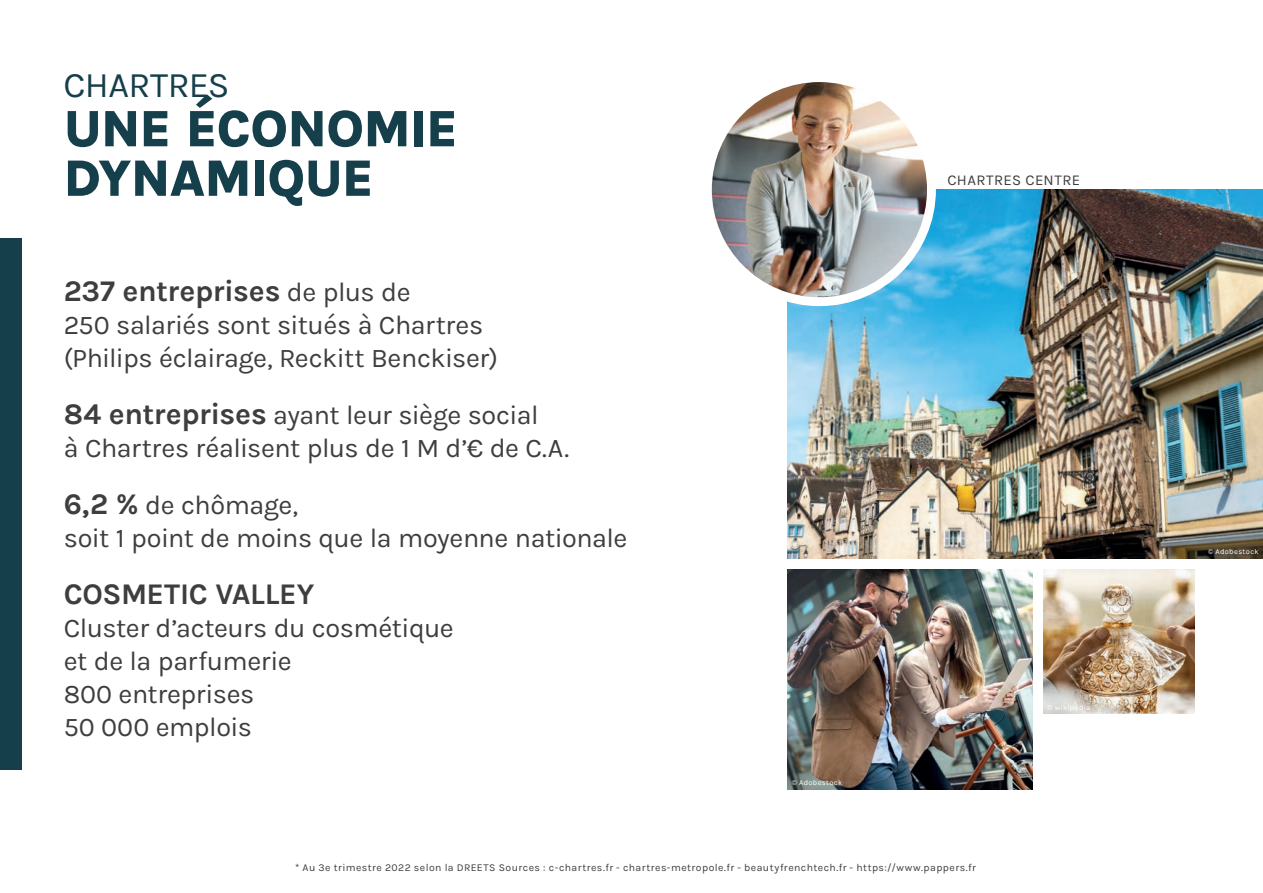
<style>
.page{position:relative;width:1263px;height:893px;background:#fff}
.page>*{position:absolute;margin:0;border:0;box-sizing:border-box;transform-origin:0 0}
.t1{font:800 52.5px "Karla";letter-spacing:-.015em;color:#163f4c}
.t2{font:36px "Karla";letter-spacing:-.015em;color:#163f4c}
.t3{font:700 30px "Karla";letter-spacing:-.01em;color:#3e3e3f}
.t4{font:27px/33px "Karla";letter-spacing:-.015em;color:#3e3e3f}
.t5{font:15px "Karla";letter-spacing:.025em;color:#3e3e3f}
.t6{font:10.5px "Karla";letter-spacing:.04em;color:#3e3e3f}
.t7{font:7.5px "Karla";letter-spacing:.045em;color:#fff}
.s1{font-weight:400;font-size:27px}
.s2{font-weight:700;font-size:30px}
</style>
<div class="page">
<img style="left:787px;top:190px;width:476px;height:369px">
<div style="left:0;top:238px;width:21px;height:532px;background:#163f4c"></div>
<img style="left:787px;top:569px;width:245px;height:220px">
<img style="left:1043px;top:569px;width:152px;height:145px">
<img style="left:713px;top:83px;width:218px;height:215px">
<div style="left:703px;top:73px;width:233px;height:233px;border:9px solid #fff;border-radius:50%"></div>
<p class="t2" style="left:64px;top:62px;width:167px">CHARTRES</p>
<p class="t1" style="left:64px;top:95px;width:396px">UNE ÉCONOMIE</p>
<p class="t1" style="left:64px;top:145px;width:312px">DYNAMIQUE</p>
<p class="t3" style="left:64px;top:271px;width:348px">237 entreprises <span class="s1">de plus de</span></p>
<p class="t4" style="left:64px;top:307px;width:436px">250 salariés sont situés à Chartres (Philips éclairage, Reckitt Benckiser)</p>
<p class="t4" style="left:64px;top:397px;width:507px"><span class="s2">84 entreprises</span> ayant leur siège social<br>à Chartres réalisent plus de 1 M d’€ de C.A.</p>
<p class="t4" style="left:64px;top:488px;width:565px"><span class="s2">6,2 %</span> de chômage,<br>soit 1 point de moins que la moyenne nationale</p>
<p class="t3" style="left:64px;top:575px;width:252px">COSMETIC VALLEY</p>
<p class="t4" style="left:64px;top:611px;width:391px">Cluster d’acteurs du cosmétique et de la parfumerie<br>800 entreprises<br>50 000 emplois</p>
<p class="t5" style="left:947px;top:171px;width:134px">CHARTRES CENTRE</p>
<p class="t7" style="left:792px;top:777px;width:52px">© Adobestock</p>
<p class="t7" style="left:1047px;top:702px;width:44px">© wikipédia</p>
<p class="t6" style="left:295px;top:861px;width:682px">* Au 3e trimestre 2022 selon la DREETS Sources : c-chartres.fr - chartres-metropole.fr - beautyfrenchtech.fr - https://www.pappers.fr</p>
<p class="t7" style="left:1208px;top:547px;width:52px">© Adobestock</p>
</div>
